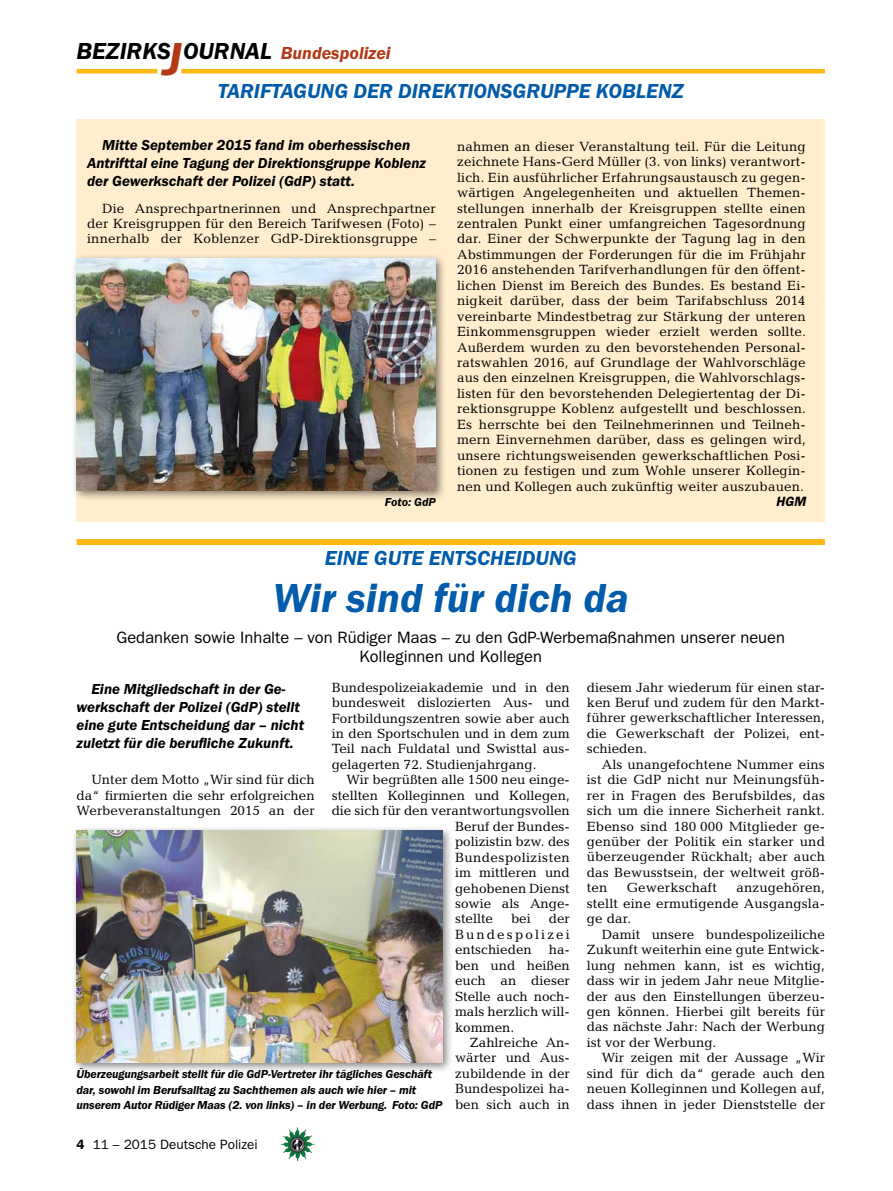
<style>
.page{position:relative;width:893px;height:1191px;background:#fff}
.page>*{position:absolute;margin:0;border:0;box-sizing:border-box;transform-origin:0 0}
.t1{font:italic 600 42px "Franklin Gothic Itc T";color:#005baa}
.t2{font:italic 600 24px "Franklin Gothic Itc T";color:#000}
.t3{font:italic 600 21px "Franklin Gothic Itc T";color:#005baa}
.t4{font:16.5px/18.8px "Franklin Gothic";color:#000;text-align:center}
.t5{font:italic 600 15px/18px "Franklin Gothic Itc T";color:#000}
.t6{font:13.5px/15.5px "Candida";color:#000;text-align:justify}
.t7{font:13.5px "Franklin Gothic";color:#000}
.t8{font:13.5px "Candida";letter-spacing:.035em;color:#000}
.t9{font:italic 600 13.5px "Franklin Gothic";color:#000}
.t10{font:italic 600 12px/15.5px "Franklin Gothic Itc T";letter-spacing:-.01em;color:#000}
.s1{font-size:48px;color:#b33916}
.s2{font-size:18px;color:#b33916}
.s3{font-weight:600}
</style>
<div class="page">
<img style="left:281px;top:1128px;width:16px;height:24px">
<hr style="left:77px;top:69px;width:80px;height:4px;background:#fdb913">
<hr style="left:181px;top:69px;width:644px;height:4px;background:#fdb913">
<div style="left:77px;top:119px;width:748px;height:402px;background:#ffedce"></div>
<div style="left:71px;top:254px;width:376px;height:248px;background:#000;opacity:.5"></div>
<img style="left:77px;top:259px;width:359px;height:232px">
<div style="left:71px;top:825px;width:383px;height:249px;background:#000;opacity:.5"></div>
<img style="left:77px;top:830px;width:365px;height:232px">
<div style="left:77px;top:539px;width:748px;height:6px;background:#fdb913"></div>
<h2 class="t2" style="left:77px;top:37px;width:316px">BEZIRKS<span class="s1">J</span>OURNAL <span class="s2">Bundespolizei</span></h2>
<h3 class="t3" style="left:218px;top:79px;width:468px">TARIFTAGUNG DER DIREKTIONSGRUPPE KOBLENZ</h3>
<p class="t5" style="left:87px;top:136px;width:340px;text-indent:15px">Mitte September 2015 fand im oberhessischen<br>Antrifttal eine Tagung der Direktionsgruppe Koblenz der Gewerkschaft der Polizei (GdP) statt.</p>
<p class="t6" style="left:87px;top:200px;width:350px;text-indent:15px">Die Ansprechpartnerinnen und Ansprechpartner der Kreisgruppen für den Bereich Tarifwesen (Foto) – innerhalb der Koblenzer GdP-Direktionsgruppe –</p>
<p class="t10" style="left:385px;top:494px;width:53px">Foto: GdP</p>
<p class="t6" style="left:457px;top:138px;width:350px">nahmen an dieser Veranstaltung teil. Für die Leitung zeichnete Hans-Gerd Müller (3. von links) verantwort&shy;lich. Ein ausführlicher Erfahrungsaustausch zu gegen&shy;wärtigen Angelegenheiten und aktuellen Themen&shy;stellungen innerhalb der Kreisgruppen stellte einen zentralen Punkt einer umfangreichen Tagesordnung dar. Einer der Schwerpunkte der Tagung lag in den Abstimmungen der Forderungen für die im Frühjahr 2016 anstehenden Tarifverhandlungen für den öffent&shy;lichen Dienst im Bereich des Bundes. Es bestand Ei&shy;nigkeit darüber, dass der beim Tarifabschluss 2014 vereinbarte Mindestbetrag zur Stärkung der unteren Einkommensgruppen wieder erzielt werden sollte.<br>Außerdem wurden zu den bevorstehenden Personal&shy;ratswahlen 2016, auf Grundlage der Wahlvorschläge aus den einzelnen Kreisgruppen, die Wahlvorschlags&shy;listen für den bevorstehenden Delegiertentag der Di&shy;rektionsgruppe Koblenz aufgestellt und beschlossen.<br>Es herrschte bei den Teilnehmerinnen und Teilneh&shy;mern Einvernehmen darüber, dass es gelingen wird, unsere richtungsweisenden gewerkschaftlichen Posi&shy;tionen zu festigen und zum Wohle unserer Kollegin&shy;nen und Kollegen auch zukünftig weiter auszubauen.</p>
<p class="t9" style="left:776px;top:493px;width:31px">HGM</p>
<h3 class="t3" style="left:325px;top:545px;width:253px">EINE GUTE ENTSCHEIDUNG</h3>
<h1 class="t1" style="left:273px;top:573px;width:357px">Wir sind für dich da</h1>
<p class="t4" style="left:117px;top:628px;width:670px">Gedanken sowie Inhalte – von Rüdiger Maas – zu den GdP-Werbemaßnahmen unserer neuen<br>Kolleginnen und Kollegen</p>
<p class="t6" style="left:332px;top:679px;width:240px">Bundespolizeiakademie und in den bundesweit dislozierten Aus- und Fortbildungszentren sowie aber auch in den Sportschulen und in dem zum Teil nach Fuldatal und Swisttal aus&shy;gelagerten 72. Studienjahrgang.</p>
<p class="t6" style="left:347px;top:772px;width:225px">Wir begrüßten alle 1500 neu einge-</p>
<p class="t6" style="left:332px;top:787px;width:240px">stellten Kolleginnen und Kollegen,</p>
<p class="t6" style="left:332px;top:803px;width:240px">die sich für den verantwortungsvollen</p>
<p class="t6" style="left:455px;top:818px;width:116px">Beruf der Bundes-</p>
<p class="t6" style="left:455px;top:834px;width:116px">polizistin bzw. des</p>
<p class="t8" style="left:455px;top:849px;width:116px">Bundespolizisten</p>
<p class="t6" style="left:455px;top:864px;width:116px">im mittleren und</p>
<p class="t6" style="left:455px;top:880px;width:116px">gehobenen Dienst</p>
<p class="t6" style="left:455px;top:895px;width:116px">sowie als Ange-</p>
<p class="t6" style="left:455px;top:911px;width:40px">stellte</p>
<p class="t6" style="left:511px;top:911px;width:21px">bei</p>
<p class="t6" style="left:587px;top:679px;width:240px">diesem Jahr wiederum für einen star&shy;ken Beruf und zudem für den Markt&shy;führer gewerkschaftlicher Interessen, die Gewerkschaft der Polizei, ent&shy;schieden.</p>
<p class="t6" style="left:587px;top:756px;width:240px;text-indent:15px">Als unangefochtene Nummer eins ist die GdP nicht nur Meinungsfüh&shy;rer in Fragen des Berufsbildes, das sich um die innere Sicherheit rankt.<br>Ebenso sind 180 000 Mitglieder ge&shy;genüber der Politik ein starker und überzeugender Rückhalt; aber auch das Bewusstsein, der weltweit größ&shy;ten</p>
<p class="t5" style="left:77px;top:679px;width:229px;text-indent:15px">Eine Mitgliedschaft in der Ge&shy;werkschaft der Polizei (GdP) stellt eine gute Entscheidung dar – nicht zuletzt für die berufliche Zukunft.</p>
<p class="t6" style="left:77px;top:772px;width:240px;text-indent:15px">Unter dem Motto „Wir sind für dich da“ firmierten die sehr erfolgreichen Werbeveranstaltungen 2015 an der</p>
<p class="t6" style="left:587px;top:880px;width:240px;text-indent:150px">anzugehören, stellt eine ermutigende Ausgangsla&shy;ge dar.</p>
<p class="t6" style="left:587px;top:926px;width:240px;text-indent:15px">Damit unsere bundespolizeiliche Zukunft weiterhin eine gute Entwick&shy;lung nehmen kann, ist es wichtig, dass wir in jedem Jahr neue Mitglie&shy;der aus den Einstellungen überzeu&shy;gen können. Hierbei gilt bereits für das nächste Jahr: Nach der Werbung ist vor der Werbung.</p>
<p class="t6" style="left:587px;top:1050px;width:240px;text-indent:15px">Wir zeigen mit der Aussage „Wir sind für dich da“ gerade auch den neuen Kolleginnen und Kollegen auf, dass ihnen in jeder Dienststelle der</p>
<p class="t6" style="left:627px;top:880px;width:92px">Gewerkschaft</p>
<p class="t6" style="left:455px;top:911px;width:116px;text-indent:94px">der Bundespolizei entschieden</p>
<p class="t6" style="left:455px;top:942px;width:116px;text-indent:94px">ha&shy;ben und heißen euch an dieser Stelle auch noch&shy;mals herzlich will&shy;kommen.</p>
<p class="t6" style="left:455px;top:1034px;width:116px;text-indent:15px">Zahlreiche An&shy;wärter und Aus&shy;zubildende in der Bundespolizei ha&shy;ben sich auch in</p>
<p class="t10" style="left:77px;top:1066px;width:367px">Überzeugungsarbeit stellt für die GdP-Vertreter ihr tägliches Geschäft dar, sowohl im Berufsalltag zu Sachthemen als auch wie hier – mit unserem Autor Rüdiger Maas (2. von links) – in der Werbung. Foto: GdP</p>
<p class="t7" style="left:77px;top:1136px;width:183px"><span class="s3">4</span> 11 – 2015 Deutsche Polizei</p>
</div>
